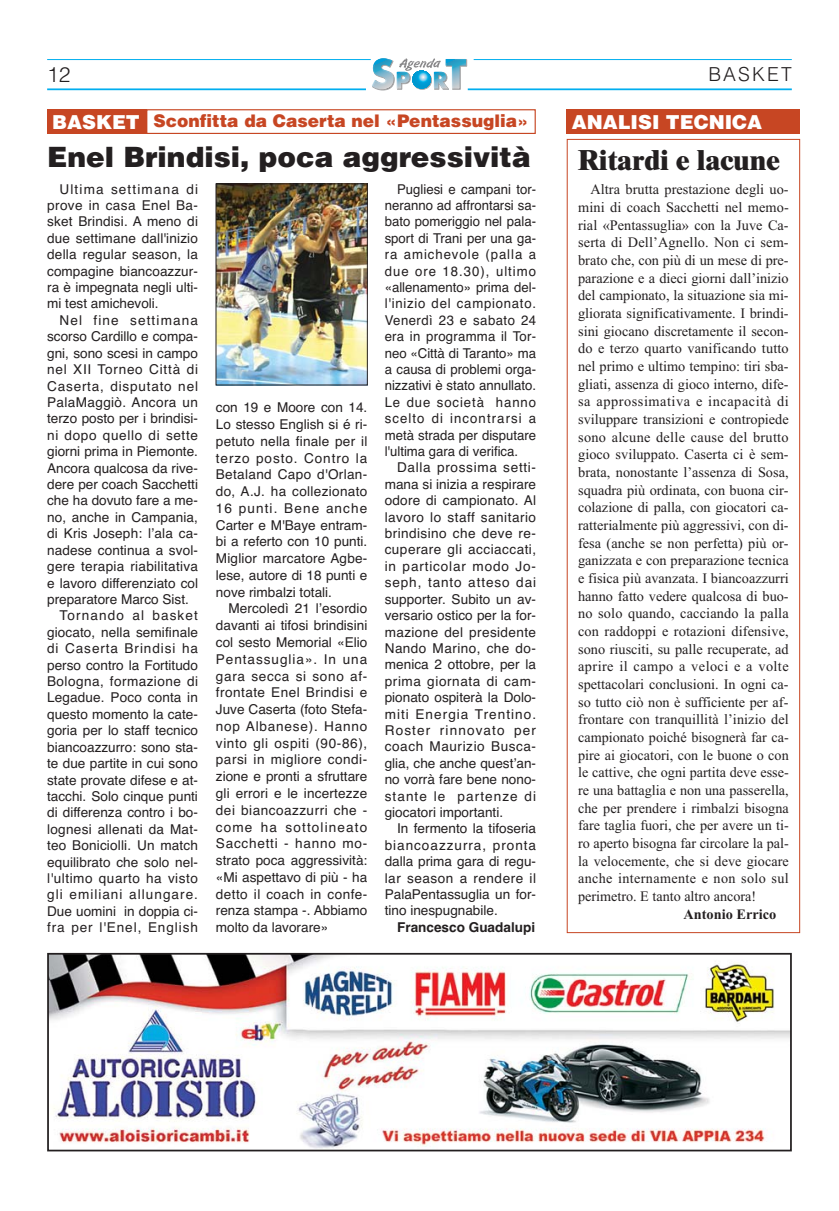
<style>
.page{position:relative;width:839px;height:1211px;background:#fff}
.page>*{position:absolute;margin:0;border:0;box-sizing:border-box;transform-origin:0 0}
.t1{font:900 28px "Helvetica";color:#231f20}
.t2{font:800 28px "Times";color:#231f20}
.t3{font:300 21px "Helvetica";color:#231f20}
.t4{font:900 19.25px "Helvetica";color:#fff}
.t5{font:300 19.25px "Helvetica";letter-spacing:.11em;color:#231f20}
.t6{font:900 17.32px "Helvetica";color:#c74623}
.t7{font:14.35px/17.7px "Times New Roman";color:#231f20;text-align:justify}
.t8{font:700 14.35px "Times New Roman";color:#231f20}
.t9{font:13.65px/16.4px "Helvetica";color:#231f20;text-align:justify}
.t10{font:13.65px "Helvetica";letter-spacing:.02em;color:#231f20}
.t11{font:13.65px "Helvetica";letter-spacing:.03em;color:#231f20}
.t12{font:13.65px "Helvetica";letter-spacing:.065em;color:#231f20}
.t13{font:13.65px "Helvetica";letter-spacing:.085em;color:#231f20}
.t14{font:13.65px "Helvetica";letter-spacing:.04em;color:#231f20}
.t15{font:13.65px "Helvetica";letter-spacing:.075em;color:#231f20}
.t16{font:13.65px "Helvetica";letter-spacing:.06em;color:#231f20}
.t17{font:13.65px "Helvetica";letter-spacing:.055em;color:#231f20}
.t18{font:13.65px "Helvetica";letter-spacing:.045em;color:#231f20}
.t19{font:700 13.65px "Helvetica";color:#231f20}
</style>
<div class="page">
<hr style="left:467px;top:88px;width:324px;height:2px;background:#00aeef">
<hr style="left:47px;top:88px;width:319px;height:2px;background:#00aeef">
<hr style="left:473px;top:59px;width:318px;height:1px;background:#00aeef">
<hr style="left:47px;top:59px;width:323px;height:1px;background:#00aeef">
<svg style="left:372px;top:58px;width:95px;height:32px"></svg>
<div style="left:146px;top:109px;width:389px;height:25px;border:1px solid #c74623"></div>
<img style="left:218px;top:186px;width:147px;height:197px">
<div style="left:216px;top:184px;width:151px;height:201px;border:1px solid #231f20"></div>
<img style="left:50px;top:955px;width:738px;height:193px">
<div style="left:47px;top:952px;width:744px;height:199px;border:2px solid #231f20"></div>
<div style="left:47px;top:109px;width:100px;height:25px;background:#c74623"></div>
<div style="left:566px;top:109px;width:233px;height:25px;background:#c74623"></div>
<h2 class="t3" style="left:47px;top:66px;width:25px">12</h2>
<h3 class="t5" style="left:708px;top:67px;width:85px">BASKET</h3>
<p class="t6" style="left:153px;top:115px;width:376px">Sconfitta da Caserta nel «Pentassuglia»</p>
<h1 class="t1" style="left:47px;top:146px;width:485px">Enel Brindisi, poca aggressività</h1>
<p class="t9" style="left:47px;top:182px;width:152px;text-indent:12px">Ultima settimana di prove in casa Enel Ba&shy;sket Brindisi. A meno di due settimane dall'inizio della regular season, la compagine biancoazzur&shy;ra è impegnata negli ulti&shy;mi test amichevoli.</p>
<p class="t13" style="left:60px;top:315px;width:140px">Nel fine settimana</p>
<p class="t9" style="left:47px;top:329px;width:152px">scorso Cardillo e compa-</p>
<p class="t9" style="left:47px;top:346px;width:152px">gni, sono scesi in campo</p>
<p class="t17" style="left:47px;top:364px;width:152px">nel XII Torneo Città di</p>
<p class="t16" style="left:47px;top:381px;width:152px">Caserta, disputato nel</p>
<p class="t11" style="left:47px;top:397px;width:152px">PalaMaggiò. Ancora un</p>
<p class="t9" style="left:47px;top:411px;width:152px">terzo posto per i brindisi-</p>
<p class="t18" style="left:47px;top:430px;width:152px">ni dopo quello di sette</p>
<p class="t9" style="left:47px;top:444px;width:152px">giorni prima in Piemonte.</p>
<p class="t9" style="left:47px;top:461px;width:152px">Ancora qualcosa da rive-</p>
<p class="t9" style="left:47px;top:477px;width:152px">dere per coach Sacchetti</p>
<p class="t9" style="left:47px;top:493px;width:152px">che ha dovuto fare a me-</p>
<p class="t9" style="left:47px;top:510px;width:152px">no, anche in Campania,</p>
<p class="t9" style="left:47px;top:526px;width:152px">di Kris Joseph: lʼala ca-</p>
<p class="t9" style="left:47px;top:543px;width:152px">nadese continua a svol-</p>
<p class="t10" style="left:47px;top:561px;width:152px">gere terapia riabilitativa</p>
<p class="t9" style="left:47px;top:576px;width:152px">e lavoro differenziato col</p>
<p class="t9" style="left:47px;top:592px;width:143px">preparatore Marco Sist.</p>
<p class="t13" style="left:60px;top:610px;width:140px">Tornando al basket</p>
<p class="t9" style="left:47px;top:625px;width:152px">giocato, nella semifinale</p>
<p class="t12" style="left:47px;top:643px;width:152px">di Caserta Brindisi ha</p>
<p class="t9" style="left:47px;top:658px;width:152px">perso contro la Fortitudo</p>
<p class="t11" style="left:47px;top:676px;width:152px">Bologna, formazione di</p>
<p class="t9" style="left:47px;top:690px;width:152px">Legadue. Poco conta in</p>
<p class="t9" style="left:47px;top:707px;width:152px">questo momento la cate-</p>
<p class="t9" style="left:47px;top:723px;width:152px">goria per lo staff tecnico</p>
<p class="t9" style="left:47px;top:740px;width:152px">biancoazzurro: sono sta-</p>
<p class="t9" style="left:47px;top:756px;width:152px">te due partite in cui sono</p>
<p class="t9" style="left:47px;top:772px;width:152px">state provate difese e at-</p>
<p class="t9" style="left:47px;top:789px;width:152px">tacchi. Solo cinque punti</p>
<p class="t9" style="left:47px;top:805px;width:152px">di differenza contro i bo-</p>
<p class="t10" style="left:47px;top:824px;width:152px">lognesi allenati da Mat-</p>
<p class="t9" style="left:47px;top:838px;width:152px">teo Boniciolli. Un match</p>
<p class="t9" style="left:47px;top:854px;width:152px">equilibrato che solo nel-</p>
<p class="t14" style="left:47px;top:873px;width:152px">l'ultimo quarto ha visto</p>
<p class="t15" style="left:47px;top:889px;width:152px">gli emiliani allungare.</p>
<p class="t9" style="left:47px;top:904px;width:152px">Due uomini in doppia ci-</p>
<p class="t12" style="left:47px;top:922px;width:152px">fra per l'Enel, English</p>
<h3 class="t4" style="left:52px;top:115px;width:89px">BASKET</h3>
<h3 class="t4" style="left:571px;top:115px;width:192px">ANALISI TECNICA</h3>
<h1 class="t2" style="left:578px;top:150px;width:203px">Ritardi e lacune</h1>
<p class="t7" style="left:578px;top:182px;width:212px;text-indent:12px">Altra brutta prestazione degli uo&shy;mini di coach Sacchetti nel memo&shy;rial «Pentassuglia» con la Juve Ca&shy;serta di Dell’Agnello. Non ci sem&shy;brato che, con più di un mese di pre&shy;parazione e a dieci giorni dall’inizio del campionato, la situazione sia mi&shy;gliorata significativamente. I brindi&shy;sini giocano discretamente il secon&shy;do e terzo quarto vanificando tutto nel primo e ultimo tempino: tiri sba&shy;gliati, assenza di gioco interno, dife&shy;sa approssimativa e incapacità di sviluppare transizioni e contropiede sono alcune delle cause del brutto gioco sviluppato. Caserta ci è sem&shy;brata, nonostante l’assenza di Sosa, squadra più ordinata, con buona cir&shy;colazione di palla, con giocatori ca&shy;ratterialmente più aggressivi, con di&shy;fesa (anche se non perfetta) più or&shy;ganizzata e con preparazione tecnica e fisica più avanzata. I biancoazzurri hanno fatto vedere qualcosa di buo&shy;no solo quando, cacciando la palla con raddoppi e rotazioni difensive, sono riusciti, su palle recuperate, ad aprire il campo a veloci e a volte spettacolari conclusioni. In ogni ca&shy;so tutto ciò non è sufficiente per af&shy;frontare con tranquillità l’inizio del campionato poiché bisognerà far ca&shy;pire ai giocatori, con le buone o con le cattive, che ogni partita deve esse&shy;re una battaglia e non una passerella, che per prendere i rimbalzi bisogna fare taglia fuori, che per avere un ti&shy;ro aperto bisogna far circolare la pal&shy;la velocemente, che si deve giocare anche internamente e non solo sul perimetro. E tanto altro ancora!</p>
<p class="t8" style="left:683px;top:909px;width:94px">Antonio Errico</p>
<p class="t9" style="left:384px;top:182px;width:153px;text-indent:12px">Pugliesi e campani tor&shy;neranno ad affrontarsi sa&shy;bato pomeriggio nel pala&shy;sport di Trani per una ga&shy;ra amichevole (palla a due ore 18.30), ultimo «allenamento» prima del&shy;l'inizio del campionato.<br>Venerdì 23 e sabato 24 era in programma il Tor&shy;neo «Città di Taranto» ma a causa di problemi orga&shy;nizzativi è stato annullato.<br>Le due società hanno scelto di incontrarsi a metà strada per disputare l'ultima gara di verifica.</p>
<p class="t9" style="left:384px;top:460px;width:153px;text-indent:12px">Dalla prossima setti&shy;mana si inizia a respirare odore di campionato. Al lavoro lo staff sanitario brindisino che deve re&shy;cuperare gli acciaccati, in particolar modo Jo&shy;seph, tanto atteso dai supporter. Subito un av&shy;versario ostico per la for&shy;mazione del presidente Nando Marino, che do&shy;menica 2 ottobre, per la prima giornata di cam&shy;pionato ospiterà la Dolo&shy;miti Energia Trentino.<br>Roster rinnovato per coach Maurizio Busca&shy;glia, che anche questʼan&shy;no vorrà fare bene nono&shy;stante le partenze di giocatori importanti.</p>
<p class="t9" style="left:384px;top:821px;width:153px;text-indent:12px">In fermento la tifoseria biancoazzurra, pronta dalla prima gara di regu&shy;lar season a rendere il PalaPentassuglia un for&shy;tino inespugnabile.</p>
<p class="t19" style="left:397px;top:922px;width:139px">Francesco Guadalupi</p>
<p class="t9" style="left:216px;top:400px;width:153px">con 19 e Moore con 14.<br>Lo stesso English si é ri&shy;petuto nella finale per il terzo posto. Contro la Betaland Capo d'Orlan&shy;do, A.J. ha collezionato 16 punti. Bene anche Carter e M'Baye entram&shy;bi a referto con 10 punti.<br>Miglior marcatore Agbe&shy;lese, autore di 18 punti e nove rimbalzi totali.</p>
<p class="t9" style="left:216px;top:601px;width:153px;text-indent:12px">Mercoledì 21 lʼesordio davanti ai tifosi brindisini col sesto Memorial «Elio Pentassuglia». In una gara secca si sono af&shy;frontate Enel Brindisi e Juve Caserta (foto Stefa&shy;nop Albanese). Hanno vinto gli ospiti (90-86), parsi in migliore condi&shy;zione e pronti a sfruttare gli errori e le incertezze dei biancoazzurri che - come ha sottolineato Sacchetti - hanno mo&shy;strato poca aggressività: «Mi aspettavo di più - ha detto il coach in confe&shy;renza stampa -. Abbiamo molto da lavorare»</p>
</div>
